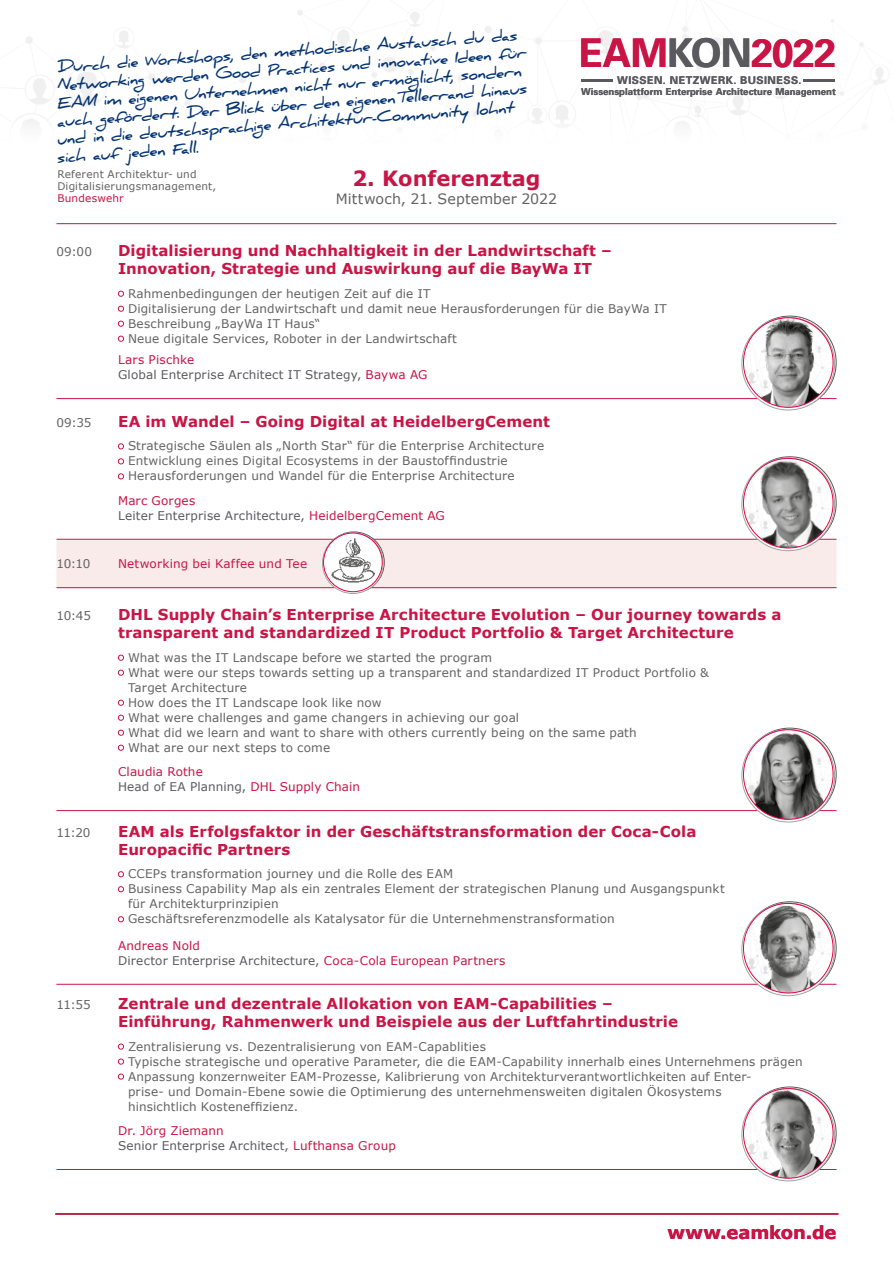
<style>
.page{position:relative;width:893px;height:1263px;background:#fff}
.page>*{position:absolute;margin:0;border:0;box-sizing:border-box;transform-origin:0 0}
.t1{font:700 39.6px "Univers";letter-spacing:-.02em;color:#c91446}
.t2{font:700 21px "Verdana";color:#c91446}
.t3{font:700 18px "Verdana";letter-spacing:-.005em;color:#c91446}
.t4{font:700 15px/18px "Verdana";letter-spacing:.005em;color:#c91446}
.t5{font:700 15px/18px "Daniel";color:#063574}
.t6{font:14.25px "Verdana";letter-spacing:.005em;color:#646363}
.t7{font:12px/15px "Verdana";letter-spacing:.015em;color:#646363}
.t8{font:12px/15px "Verdana";letter-spacing:.015em;color:#c91446}
.t9{font:12px/15px "Verdana";letter-spacing:.015em;color:#5a595e}
.t10{font:700 10.8px "Univers";letter-spacing:.045em;color:#5a595e}
.t11{font:10.5px/12px "Verdana";letter-spacing:.015em;color:#646363}
.t12{font:10.5px "Verdana";letter-spacing:.02em;color:#c91446}
.t13{font:700 9.6px "Univers";letter-spacing:-.005em;color:#5a595e}
.s1{color:#5a595e}
.s2{color:#c91446}
</style>
<div class="page">
<img style="left:18px;top:10px;width:868px;height:114px">
<hr style="left:56px;top:223px;width:780px;height:1px;background:#c91446">
<hr style="left:56px;top:398px;width:780px;height:1px;background:#c91446">
<hr style="left:56px;top:539px;width:780px;height:1px;background:#c91446">
<div style="left:56px;top:540px;width:780px;height:48px;background:#faebeb"></div>
<hr style="left:56px;top:587px;width:780px;height:1px;background:#c91446">
<hr style="left:56px;top:810px;width:780px;height:1px;background:#c91446">
<hr style="left:56px;top:984px;width:780px;height:1px;background:#c91446">
<hr style="left:56px;top:1169px;width:780px;height:1px;background:#c91446">
<img style="left:743px;top:317px;width:92px;height:90px">
<img style="left:743px;top:318px;width:90px;height:89px;border-radius:45px">
<img style="left:743px;top:458px;width:92px;height:90px">
<img style="left:743px;top:458px;width:90px;height:90px;border-radius:45px">
<img style="left:775px;top:729px;width:60px;height:83px">
<img style="left:743px;top:730px;width:90px;height:89px">
<img style="left:743px;top:903px;width:92px;height:90px">
<img style="left:743px;top:903px;width:90px;height:90px;border-radius:45px">
<img style="left:743px;top:1088px;width:92px;height:70px">
<img style="left:748px;top:1089px;width:85px;height:89px">
<hr style="left:55px;top:1213px;width:783px;height:1px;background:#c91446">
<hr style="left:804px;top:79px;width:31px;height:2px;background:#5a595e">
<hr style="left:581px;top:79px;width:32px;height:2px;background:#5a595e">
<svg style="left:322px;top:533px;width:61px;height:60px"></svg>
<div style="left:322px;top:532px;width:62px;height:62px;border:1px solid #a3a3a2;border-radius:50%"></div>
<div style="left:324px;top:533px;width:58px;height:59px;background:#fff;border-radius:50%"></div>
<img style="left:331px;top:535px;width:46px;height:48px">
<div style="left:323px;top:533px;width:60px;height:59px;border:1px solid #e80045;border-radius:50%"></div>
<p class="t5" style="left:57px;top:58px;width:463px;rotate:-4deg">Durch die Workshops, den methodische Austausch du das</p>
<h1 class="t1" style="left:579px;top:27px;width:258px">EAM<span class="s1">KON</span>2022</h1>
<p class="t5" style="left:52px;top:77px;width:476px;text-indent:5px;rotate:-4deg">Networking werden Good Practices und innovative Ideen für EAM im eigenen Unternehmen nicht nur ermöglicht, sondern auch gefördert. Der Blick über den eigenenTellerrand hinaus und in die deutschsprachige Architektur-Community lohnt sich auf jeden Fall.</p>
<p class="t11" style="left:57px;top:168px;width:160px">Referent Architektur- und<br>Digitalisierungsmanagement,</p>
<p class="t12" style="left:57px;top:191px;width:68px">Bundeswehr</p>
<p class="t10" style="left:617px;top:73px;width:186px">WISSEN. NETZWERK. BUSINESS.</p>
<p class="t13" style="left:581px;top:85px;width:256px">Wissensplattform Enterprise Architecture Management</p>
<h2 class="t2" style="left:352px;top:164px;width:190px">2. Konferenztag</h2>
<p class="t6" style="left:336px;top:189px;width:223px">Mittwoch, 21. September 2022</p>
<p class="t7" style="left:56px;top:244px;width:37px">09:00</p>
<p class="t4" style="left:118px;top:241px;width:495px">Digitalisierung und Nachhaltigkeit in der Landwirtschaft –<br>Innovation, Strategie und Auswirkung auf die BayWa IT</p>
<p class="t7" style="left:128px;top:286px;width:540px">Rahmenbedingungen der heutigen Zeit auf die IT<br>Digitalisierung der Landwirtschaft und damit neue Herausforderungen für die BayWa IT Beschreibung „BayWa IT Haus“<br>Neue digitale Services, Roboter in der Landwirtschaft</p>
<p class="t9" style="left:118px;top:352px;width:311px"><span class="s2">Lars Pischke<br></span>Global Enterprise Architect IT Strategy, <span class="s2">Baywa AG</span></p>
<p class="t7" style="left:56px;top:415px;width:37px">09:35</p>
<p class="t4" style="left:118px;top:412px;width:433px">EA im Wandel – Going Digital at HeidelbergCement</p>
<p class="t7" style="left:128px;top:438px;width:418px">Strategische Säulen als „North Star“ für die Enterprise Architecture<br>Entwicklung eines Digital Ecosystems in der Baustoffindustrie<br>Herausforderungen und Wandel für die Enterprise Architecture</p>
<p class="t9" style="left:118px;top:493px;width:328px"><span class="s2">Marc Gorges<br></span>Leiter Enterprise Architecture, <span class="s2">HeidelbergCement AG</span></p>
<p class="t7" style="left:56px;top:556px;width:35px">10:10</p>
<p class="t8" style="left:118px;top:556px;width:191px">Networking bei Kaffee und Tee</p>
<p class="t7" style="left:56px;top:608px;width:36px">10:45</p>
<p class="t4" style="left:118px;top:605px;width:665px">DHL Supply Chain’s Enterprise Architecture Evolution – Our journey towards a transparent and standardized IT Product Portfolio &amp; Target Architecture</p>
<p class="t7" style="left:128px;top:650px;width:582px">What was the IT Landscape before we started the program<br>What were our steps towards setting up a transparent and standardized IT Product Portfolio &amp; Target Architecture<br>How does the IT Landscape look like now<br>What were challenges and game changers in achieving our goal<br>What did we learn and want to share with others currently being on the same path<br>What are our next steps to come</p>
<p class="t8" style="left:118px;top:764px;width:244px">Claudia Rothe<br><span class="s1">Head of EA Planning,</span> DHL Supply Chain</p>
<p class="t7" style="left:56px;top:825px;width:36px">11:20</p>
<p class="t4" style="left:118px;top:822px;width:580px">EAM als Erfolgsfaktor in der Geschäftstransformation der Coca-Cola<br>Europacific Partners</p>
<p class="t7" style="left:128px;top:866px;width:598px">CCEPs transformation journey und die Rolle des EAM<br>Business Capability Map als ein zentrales Element der strategischen Planung und Ausgangspunkt für Architekturprinzipien<br>Geschäftsreferenzmodelle als Katalysator für die Unternehmenstransformation</p>
<p class="t8" style="left:118px;top:938px;width:389px">Andreas Nold<br><span class="s1">Director Enterprise Architecture,</span> Coca-Cola European Partners</p>
<p class="t7" style="left:56px;top:997px;width:36px">11:55</p>
<p class="t4" style="left:118px;top:994px;width:561px">Zentrale und dezentrale Allokation von EAM-Capabilities –<br>Einführung, Rahmenwerk und Beispiele aus der Luftfahrtindustrie</p>
<p class="t7" style="left:128px;top:1038px;width:676px">Zentralisierung vs. Dezentralisierung von EAM-Capablities<br>Typische strategische und operative Parameter, die die EAM-Capability innerhalb eines Unternehmens prägen Anpassung konzernweiter EAM-Prozesse, Kalibrierung von Architekturverantwortlichkeiten auf Enter-<br>prise- und Domain-Ebene sowie die Optimierung des unternehmensweiten digitalen Ökosystems<br>hinsichtlich Kosteneffizienz.</p>
<p class="t8" style="left:118px;top:1123px;width:279px">Dr. Jörg Ziemann<br><span class="s1">Senior Enterprise Architect,</span> Lufthansa Group</p>
<h3 class="t3" style="left:667px;top:1220px;width:171px">www.eamkon.de</h3>
</div>
